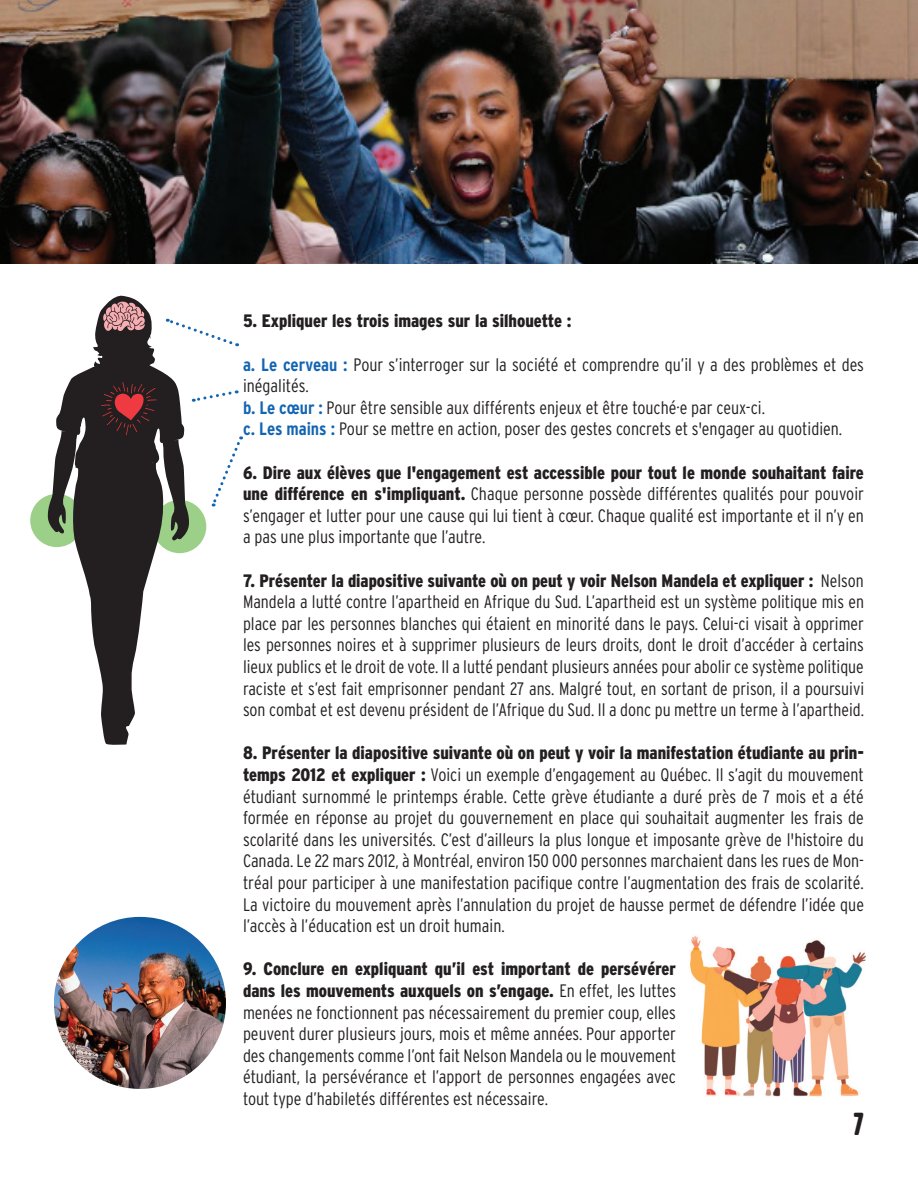
<style>
.page{position:relative;width:918px;height:1188px;background:#fff}
.page>*{position:absolute;margin:0;border:0;box-sizing:border-box;transform-origin:0 0}
.t1{font:900 27px "Aptly";color:#231f20}
.t2{font:300 18px/21.6px "Interstate Condensed";color:#231f20;text-align:justify}
.t3{font:900 18px "Interstate Condensed";color:#231f20}
.s1{font-weight:700;color:#1365b2}
.s2{font-weight:900}
</style>
<div class="page">
<img style="left:690px;top:936px;width:175px;height:161px">
<img style="left:0;top:0;width:918px;height:264px">
<img style="left:54px;top:917px;width:172px;height:172px;border-radius:86px">
<svg style="left:190px;top:327px;width:48px;height:20px"></svg>
<svg style="left:193px;top:390px;width:44px;height:12px"></svg>
<svg style="left:211px;top:436px;width:31px;height:71px"></svg>
<div style="left:30px;top:494px;width:54px;height:53px;background:#9ccf88;border-radius:50%"></div>
<div style="left:153px;top:500px;width:53px;height:53px;background:#9ccf88;border-radius:50%"></div>
<svg style="left:47px;top:318px;width:143px;height:427px"></svg>
<img style="left:91px;top:295px;width:66px;height:48px">
<img style="left:101px;top:382px;width:55px;height:53px">
<p class="t3" style="left:243px;top:311px;width:330px">5. Expliquer les trois images sur la silhouette :</p>
<p class="t2" style="left:243px;top:353px;width:623px;text-align:left"><span class="s1">a. Le cerveau :</span> Pour s’interroger sur la société et comprendre qu’il y a des problèmes et des inégalités.<br><span class="s1">b. Le cœur :</span> Pour être sensible aux différents enjeux et être touché·e par ceux-ci.<br><span class="s1">c. Les mains :</span> Pour se mettre en action, poser des gestes concrets et s'engager au quotidien.</p>
<p class="t2" style="left:243px;top:461px;width:622px"><span class="s2">6. Dire aux élèves que l'engagement est accessible pour tout le monde souhaitant faire une différence en s'impliquant.</span> Chaque personne possède différentes qualités pour pouvoir s’engager et lutter pour une cause qui lui tient à cœur. Chaque qualité est importante et il n’y en a pas une plus importante que l’autre.</p>
<p class="t2" style="left:243px;top:569px;width:623px"><span class="s2">7. Présenter la diapositive suivante où on peut y voir Nelson Mandela et expliquer :</span> Nelson Mandela a lutté contre l’apartheid en Afrique du Sud. L’apartheid est un système politique mis en place par les personnes blanches qui étaient en minorité dans le pays. Celui-ci visait à opprimer les personnes noires et à supprimer plusieurs de leurs droits, dont le droit d’accéder à certains lieux publics et le droit de vote. Il a lutté pendant plusieurs années pour abolir ce système politique raciste et s’est fait emprisonner pendant 27 ans. Malgré tout, en sortant de prison, il a poursuivi son combat et est devenu président de l’Afrique du Sud. Il a donc pu mettre un terme à l’apartheid.</p>
<p class="t2" style="left:243px;top:742px;width:623px"><span class="s2">8. Présenter la diapositive suivante où on peut y voir la manifestation étudiante au prin&shy;temps 2012 et expliquer :</span> Voici un exemple d’engagement au Québec. Il s’agit du mouvement étudiant surnommé le printemps érable. Cette grève étudiante a duré près de 7 mois et a été formée en réponse au projet du gouvernement en place qui souhaitait augmenter les frais de scolarité dans les universités. C’est d’ailleurs la plus longue et imposante grève de l'histoire du Canada. Le 22 mars 2012, à Montréal, environ 150 000 personnes marchaient dans les rues de Mon&shy;tréal pour participer à une manifestation pacifique contre l’augmentation des frais de scolarité.<br>La victoire du mouvement après l’annulation du projet de hausse permet de défendre l’idée que l’accès à l’éducation est un droit humain.</p>
<p class="t2" style="left:243px;top:958px;width:435px"><span class="s2">9. Conclure en expliquant qu’il est important de persévérer dans les mouvements auxquels on s’engage.</span> En effet, les luttes menées ne fonctionnent pas nécessairement du premier coup, elles peuvent durer plusieurs jours, mois et même années. Pour apporter des changements comme l’ont fait Nelson Mandela ou le mouvement étudiant, la persévérance et l’apport de personnes engagées avec tout type d’habiletés différentes est nécessaire.</p>
<h1 class="t1" style="left:853px;top:1107px;width:12px">7</h1>
</div>
